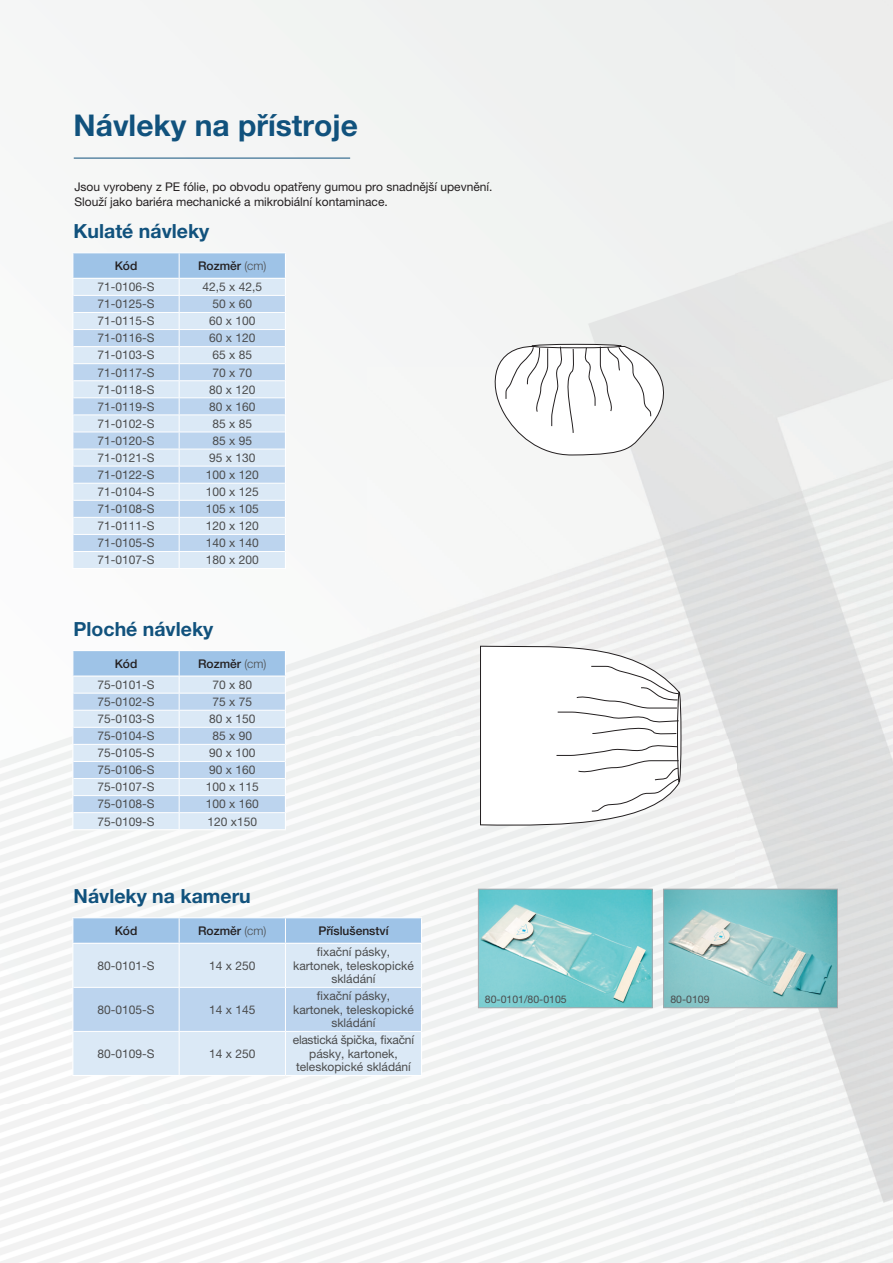
<style>
.page{position:relative;width:893px;height:1263px;background:#fff}
.page>*{position:absolute;margin:0;border:0;box-sizing:border-box;transform-origin:0 0}
.t1{font:700 30px "Helvetica Neue LT Pro";color:#11527d}
.t2{font:700 19.5px "Helvetica Neue LT Pro";color:#11527d}
.t3{font:12px/13.5px "Helvetica Neue LT Pro";color:#4b4c4d;text-align:center}
.t4{font:12px/14.4px "Helvetica Neue LT Pro";color:#231f20}
.t5{font:500 12px "Helvetica Neue LT Pro";color:#231f20}
.t6{font:10.5px "Helvetica Neue LT Pro";color:#4b4c4d}
.s1{font-weight:300;color:#4b4c4d}
</style>
<div class="page">
<img style="left:0;top:0;width:893px;height:1263px">
<hr style="left:74px;top:158px;width:276px;height:1px;background:#11527d">
<hr style="left:72px;top:252px;width:107px;height:1px;background:#fff">
<hr style="left:179px;top:252px;width:107px;height:1px;background:#fff">
<hr style="left:72px;top:568px;width:107px;height:1px;background:#fff">
<hr style="left:179px;top:568px;width:107px;height:1px;background:#fff">
<svg style="left:72px;top:253px;width:214px;height:315px;background:#ccdff2"></svg>
<svg style="left:72px;top:650px;width:214px;height:180px;background:#cadef1"></svg>
<div style="left:73px;top:944px;width:348px;height:131px;background:#dbe9f6"></div>
<div style="left:73px;top:988px;width:348px;height:43px;background:#bcd4ee"></div>
<hr style="left:72px;top:917px;width:107px;height:1px;background:#fff">
<hr style="left:179px;top:917px;width:106px;height:1px;background:#fff">
<hr style="left:285px;top:917px;width:137px;height:1px;background:#fff">
<hr style="left:72px;top:944px;width:1px;height:43px;background:#fff">
<hr style="left:421px;top:944px;width:1px;height:43px;background:#fff">
<hr style="left:72px;top:987px;width:1px;height:44px;background:#fff">
<hr style="left:421px;top:987px;width:1px;height:44px;background:#fff">
<hr style="left:72px;top:1031px;width:1px;height:44px;background:#fff">
<hr style="left:421px;top:1031px;width:1px;height:44px;background:#fff">
<hr style="left:72px;top:1075px;width:107px;height:1px;background:#fff">
<hr style="left:179px;top:1075px;width:106px;height:1px;background:#fff">
<hr style="left:285px;top:1075px;width:137px;height:1px;background:#fff">
<svg style="left:72px;top:918px;width:350px;height:25px;background:#a1c4e7"></svg>
<hr style="left:179px;top:944px;width:1px;height:43px;background:#fff">
<hr style="left:285px;top:944px;width:1px;height:43px;background:#fff">
<hr style="left:73px;top:987px;width:106px;height:1px;background:#fff">
<hr style="left:179px;top:987px;width:106px;height:1px;background:#fff">
<hr style="left:179px;top:988px;width:1px;height:43px;background:#fff">
<hr style="left:285px;top:987px;width:136px;height:1px;background:#fff">
<hr style="left:285px;top:988px;width:1px;height:43px;background:#fff">
<hr style="left:73px;top:1031px;width:106px;height:1px;background:#fff">
<hr style="left:179px;top:1031px;width:106px;height:1px;background:#fff">
<hr style="left:179px;top:1032px;width:1px;height:43px;background:#fff">
<hr style="left:285px;top:1031px;width:136px;height:1px;background:#fff">
<hr style="left:285px;top:1032px;width:1px;height:43px;background:#fff">
<hr style="left:72px;top:943px;width:107px;height:1px;background:#fff">
<hr style="left:179px;top:943px;width:106px;height:1px;background:#fff">
<hr style="left:285px;top:943px;width:137px;height:1px;background:#fff">
<img style="left:480px;top:891px;width:171px;height:115px">
<div style="left:478px;top:889px;width:175px;height:119px;border:1px solid #a8a9ad"></div>
<img style="left:665px;top:891px;width:171px;height:115px">
<div style="left:663px;top:889px;width:175px;height:119px;border:1px solid #a8a9ad"></div>
<div style="left:532px;top:344px;width:90px;height:4px;border:1px solid #231f20;border-radius:50%"></div>
<svg style="left:486px;top:346px;width:186px;height:110px"></svg>
<div style="left:677px;top:692px;width:4px;height:90px;border:1px solid #231f20;border-radius:50%"></div>
<svg style="left:480px;top:639px;width:200px;height:187px"></svg>
<h1 class="t1" style="left:74px;top:107px;width:286px">Návleky na přístroje</h1>
<p class="t4" style="left:74px;top:180px;width:420px">Jsou vyrobeny z PE fólie, po obvodu opatřeny gumou pro snadnější upevnění.<br>Slouží jako bariéra mechanické a mikrobiální kontaminace.</p>
<h2 class="t2" style="left:74px;top:219px;width:137px">Kulaté návleky</h2>
<p class="t5" style="left:115px;top:258px;width:24px">Kód</p>
<p class="t5" style="left:198px;top:258px;width:70px">Rozměr <span class="s1">(cm)</span></p>
<p class="t3" style="left:97px;top:280px;width:59px">71-0106-S</p>
<p class="t3" style="left:202px;top:280px;width:61px">42,5 x 42,5</p>
<p class="t3" style="left:97px;top:297px;width:59px">71-0125-S</p>
<p class="t3" style="left:212px;top:297px;width:41px">50 x 60</p>
<p class="t3" style="left:97px;top:314px;width:59px">71-0115-S</p>
<p class="t3" style="left:209px;top:314px;width:48px">60 x 100</p>
<p class="t3" style="left:97px;top:331px;width:59px">71-0116-S</p>
<p class="t3" style="left:209px;top:331px;width:48px">60 x 120</p>
<p class="t3" style="left:97px;top:348px;width:59px">71-0103-S</p>
<p class="t3" style="left:212px;top:348px;width:41px">65 x 85</p>
<p class="t3" style="left:97px;top:365px;width:59px">71-0117-S</p>
<p class="t3" style="left:212px;top:365px;width:41px">70 x 70</p>
<p class="t3" style="left:97px;top:382px;width:59px">71-0118-S</p>
<p class="t3" style="left:209px;top:382px;width:48px">80 x 120</p>
<p class="t3" style="left:97px;top:399px;width:59px">71-0119-S</p>
<p class="t3" style="left:209px;top:399px;width:48px">80 x 160</p>
<p class="t3" style="left:97px;top:417px;width:59px">71-0102-S</p>
<p class="t3" style="left:212px;top:417px;width:41px">85 x 85</p>
<p class="t3" style="left:97px;top:434px;width:59px">71-0120-S</p>
<p class="t3" style="left:212px;top:434px;width:41px">85 x 95</p>
<p class="t3" style="left:97px;top:451px;width:59px">71-0121-S</p>
<p class="t3" style="left:209px;top:451px;width:48px">95 x 130</p>
<p class="t3" style="left:97px;top:468px;width:59px">71-0122-S</p>
<p class="t3" style="left:206px;top:468px;width:54px">100 x 120</p>
<p class="t3" style="left:97px;top:485px;width:59px">71-0104-S</p>
<p class="t3" style="left:206px;top:485px;width:54px">100 x 125</p>
<p class="t3" style="left:97px;top:502px;width:59px">71-0108-S</p>
<p class="t3" style="left:206px;top:502px;width:54px">105 x 105</p>
<p class="t3" style="left:97px;top:519px;width:59px">71-0111-S</p>
<p class="t3" style="left:206px;top:519px;width:54px">120 x 120</p>
<p class="t3" style="left:97px;top:536px;width:59px">71-0105-S</p>
<p class="t3" style="left:206px;top:536px;width:54px">140 x 140</p>
<p class="t3" style="left:97px;top:553px;width:59px">71-0107-S</p>
<p class="t3" style="left:206px;top:553px;width:54px">180 x 200</p>
<h2 class="t2" style="left:74px;top:616px;width:141px">Ploché návleky</h2>
<p class="t5" style="left:115px;top:656px;width:24px">Kód</p>
<p class="t5" style="left:198px;top:656px;width:70px">Rozměr <span class="s1">(cm)</span></p>
<p class="t3" style="left:97px;top:678px;width:59px">75-0101-S</p>
<p class="t3" style="left:212px;top:678px;width:41px">70 x 80</p>
<p class="t3" style="left:97px;top:695px;width:59px">75-0102-S</p>
<p class="t3" style="left:212px;top:695px;width:41px">75 x 75</p>
<p class="t3" style="left:97px;top:712px;width:59px">75-0103-S</p>
<p class="t3" style="left:209px;top:712px;width:48px">80 x 150</p>
<p class="t3" style="left:97px;top:729px;width:59px">75-0104-S</p>
<p class="t3" style="left:212px;top:729px;width:41px">85 x 90</p>
<p class="t3" style="left:97px;top:746px;width:59px">75-0105-S</p>
<p class="t3" style="left:209px;top:746px;width:48px">90 x 100</p>
<p class="t3" style="left:97px;top:763px;width:59px">75-0106-S</p>
<p class="t3" style="left:209px;top:763px;width:48px">90 x 160</p>
<p class="t3" style="left:97px;top:780px;width:59px">75-0107-S</p>
<p class="t3" style="left:206px;top:780px;width:54px">100 x 115</p>
<p class="t3" style="left:97px;top:797px;width:59px">75-0108-S</p>
<p class="t3" style="left:206px;top:797px;width:54px">100 x 160</p>
<p class="t3" style="left:97px;top:814px;width:59px">75-0109-S</p>
<p class="t3" style="left:207px;top:814px;width:51px">120 x150</p>
<h2 class="t2" style="left:74px;top:884px;width:179px">Návleky na kameru</h2>
<p class="t5" style="left:115px;top:923px;width:24px">Kód</p>
<p class="t5" style="left:198px;top:923px;width:70px">Rozměr <span class="s1">(cm)</span></p>
<p class="t5" style="left:318px;top:923px;width:72px">Příslušenství</p>
<p class="t3" style="left:97px;top:958px;width:59px">80-0101-S</p>
<p class="t3" style="left:209px;top:958px;width:48px">14 x 250</p>
<p class="t3" style="left:293px;top:945px;width:122px">fixační pásky, kartonek, teleskopické skládání</p>
<p class="t3" style="left:97px;top:1002px;width:59px">80-0105-S</p>
<p class="t3" style="left:209px;top:1002px;width:48px">14 x 145</p>
<p class="t3" style="left:97px;top:1046px;width:59px">80-0109-S</p>
<p class="t3" style="left:209px;top:1046px;width:48px">14 x 250</p>
<p class="t3" style="left:293px;top:989px;width:122px">fixační pásky, kartonek, teleskopické skládání</p>
<p class="t3" style="left:293px;top:1033px;width:123px">elastická špička, fixační pásky, kartonek, teleskopické skládání</p>
<p class="t6" style="left:485px;top:992px;width:83px">80-0101/80-0105</p>
<p class="t6" style="left:670px;top:992px;width:41px">80-0109</p>
</div>
